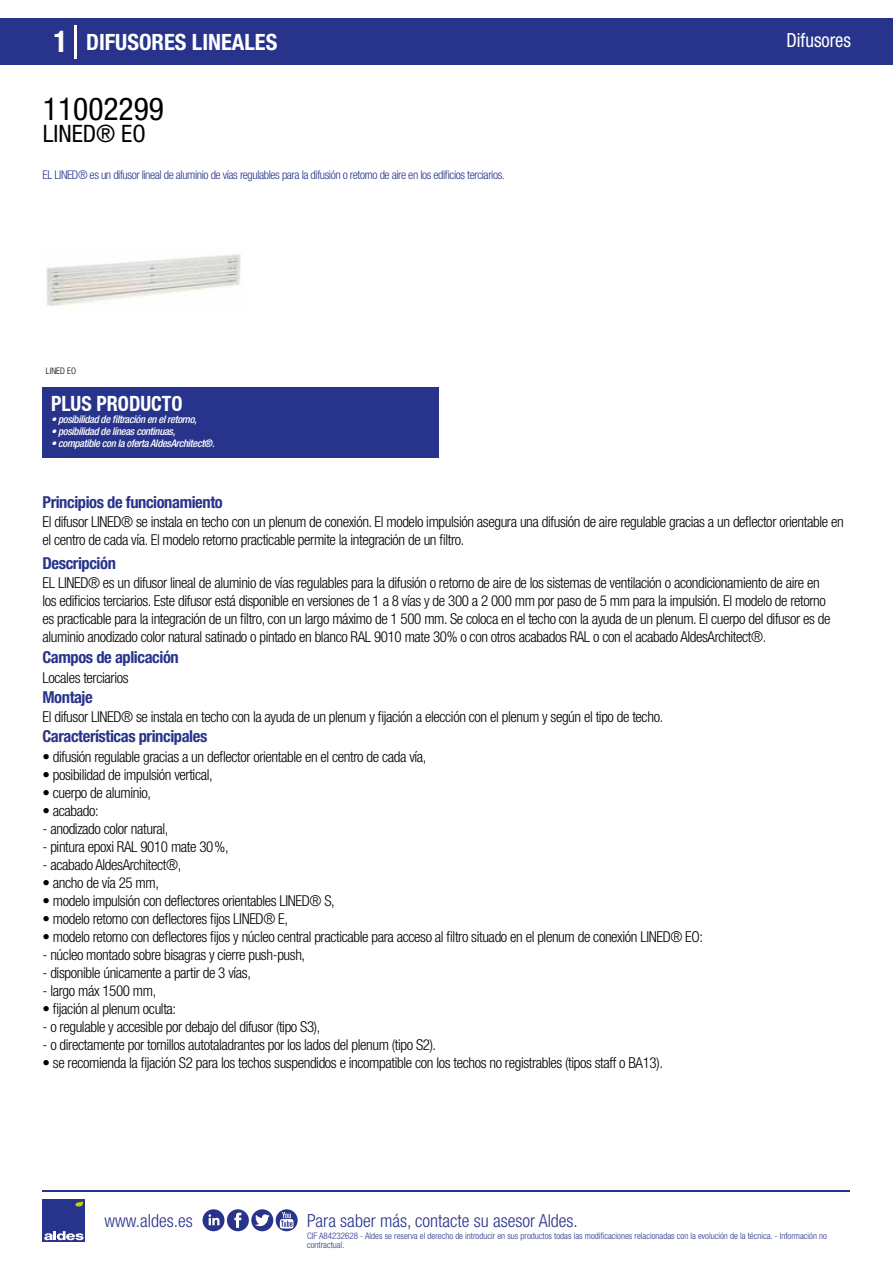
<style>
.page{position:relative;width:893px;height:1263px;background:#fff}
.page>*{position:absolute;margin:0;border:0;box-sizing:border-box;transform-origin:0 0}
.t1{font:condensed 31.5px "Helvetica Neue LT Std";color:#000}
.t2{font:condensed 24px "Helvetica Neue LT Std";color:#000}
.t3{font:700 condensed 22.5px "Helvetica Neue LT Std";color:#fff}
.t4{font:700 condensed 21px "Helvetica Neue";color:#fff;scale:.95 1}
.t5{font:condensed 19.5px "Helvetica Neue LT Std";color:#fff;scale:.95 1}
.t6{font:300 condensed 18px "Helvetica Neue";color:#28348b}
.t7{font:700 condensed 16.5px "Helvetica Neue LT Std";letter-spacing:-.025em;color:#28348b}
.t8{font:300 condensed 15px/18px "Helvetica Neue LT Std";letter-spacing:-.025em;color:#000}
.t9{font:300 condensed 12px "Helvetica Neue LT Std";letter-spacing:-.035em;color:#28348b}
.t10{font:italic 500 condensed 10.5px "Helvetica Neue";letter-spacing:-.03em;color:#fff}
.t11{font:300 condensed 9px/9px "Helvetica Neue";color:#28348b}
.t12{font:300 condensed 9px "Helvetica Neue";color:#000}
.s1{font-size:30px}
</style>
<div class="page">
<div style="left:0;top:18px;width:893px;height:46px;background:#28348b"></div>
<div style="left:43px;top:387px;width:396px;height:70px;background:#28348b"></div>
<hr style="left:74px;top:25px;width:2px;height:33px;background:#fff">
<div style="left:43px;top:1199px;width:42px;height:43px;background:#28348b"></div>
<svg style="left:44px;top:1231px;width:40px;height:9px"></svg>
<svg style="left:75px;top:1201px;width:8px;height:5px"></svg>
<img style="left:46px;top:254px;width:195px;height:53px">
<hr style="left:43px;top:1190px;width:807px;height:1px;background:#28348b">
<svg style="left:203px;top:1209px;width:95px;height:22px"></svg>
<h3 class="t3" style="left:54px;top:28px;width:225px"><span class="s1">1</span> DIFUSORES LINEALES</h3>
<h3 class="t5" style="left:786px;top:29px;width:69px">Difusores</h3>
<h1 class="t1" style="left:43px;top:91px;width:122px">11002299</h1>
<h2 class="t2" style="left:43px;top:120px;width:104px">LINED® EO</h2>
<p class="t9" style="left:43px;top:167px;width:464px">EL LINED® es un difusor lineal de aluminio de vías regulables para la difusión o retorno de aire en los edificios terciarios.</p>
<p class="t12" style="left:46px;top:365px;width:45px">Grille LINED S</p>
<p class="t12" style="left:46px;top:365px;width:32px">LINED EO</p>
<h3 class="t4" style="left:51px;top:391px;width:140px">PLUS PRODUCTO</h3>
<p class="t10" style="left:51px;top:413px;width:147px">• posibilidad de filtración en el retorno,</p>
<p class="t10" style="left:51px;top:425px;width:126px">• posibilidad de líneas continuas,</p>
<p class="t10" style="left:51px;top:437px;width:165px">• compatible con la oferta AldesArchitect®.</p>
<p class="t7" style="left:43px;top:492px;width:182px">Principios de funcionamiento</p>
<p class="t8" style="left:43px;top:513px;width:803px">El difusor LINED® se instala en techo con un plenum de conexión. El modelo impulsión asegura una difusión de aire regulable gracias a un deflector orientable en el centro de cada vía. El modelo retorno practicable permite la integración de un filtro.</p>
<p class="t8" style="left:43px;top:573px;width:789px">EL LINED® es un difusor lineal de aluminio de vías regulables para la difusión o retorno de aire de los sistemas de ventilación o acondicionamiento de aire en los edificios terciarios. Este difusor está disponible en versiones de 1 a 8 vías y de 300 a 2 000 mm por paso de 5 mm para la impulsión. El modelo de retorno es practicable para la integración de un filtro, con un largo máximo de 1 500 mm. Se coloca en el techo con la ayuda de un plenum. El cuerpo del difusor es de aluminio anodizado color natural satinado o pintado en blanco RAL 9010 mate 30% o con otros acabados RAL o con el acabado AldesArchitect®.</p>
<p class="t8" style="left:43px;top:668px;width:88px">Locales terciarios</p>
<p class="t8" style="left:43px;top:708px;width:622px">El difusor LINED® se instala en techo con la ayuda de un plenum y fijación a elección con el plenum y según el tipo de techo.</p>
<p class="t7" style="left:43px;top:553px;width:75px">Descripción</p>
<p class="t7" style="left:43px;top:647px;width:138px">Campos de aplicación</p>
<p class="t7" style="left:43px;top:687px;width:52px">Montaje</p>
<p class="t7" style="left:43px;top:726px;width:166px">Características principales</p>
<p class="t8" style="left:43px;top:747px;width:385px">• difusión regulable gracias a un deflector orientable en el centro de cada vía,</p>
<p class="t8" style="left:43px;top:765px;width:172px">• posibilidad de impulsión vertical,</p>
<p class="t8" style="left:43px;top:783px;width:110px">• cuerpo de aluminio,</p>
<p class="t8" style="left:43px;top:801px;width:58px">• acabado:</p>
<p class="t8" style="left:43px;top:819px;width:128px">- anodizado color natural,</p>
<p class="t8" style="left:43px;top:837px;width:188px">- pintura epoxi RAL 9010 mate 30%,</p>
<p class="t8" style="left:43px;top:855px;width:140px">- acabado AldesArchitect®,</p>
<p class="t8" style="left:43px;top:873px;width:118px">• ancho de vía 25 mm,</p>
<p class="t8" style="left:43px;top:891px;width:294px">• modelo impulsión con deflectores orientables LINED® S,</p>
<p class="t8" style="left:43px;top:909px;width:247px">• modelo retorno con deflectores fijos LINED® E,</p>
<p class="t8" style="left:43px;top:927px;width:662px">• modelo retorno con deflectores fijos y núcleo central practicable para acceso al filtro situado en el plenum de conexión LINED® EO:</p>
<p class="t8" style="left:43px;top:945px;width:264px">- núcleo montado sobre bisagras y cierre push-push,</p>
<p class="t8" style="left:43px;top:963px;width:210px">- disponible únicamente a partir de 3 vías,</p>
<p class="t8" style="left:43px;top:981px;width:115px">- largo máx 1500 mm,</p>
<p class="t8" style="left:43px;top:999px;width:135px">• fijación al plenum oculta:</p>
<p class="t8" style="left:43px;top:1017px;width:279px">- o regulable y accesible por debajo del difusor (tipo S3),</p>
<p class="t8" style="left:43px;top:1035px;width:395px">- o directamente por tornillos autotaladrantes por los lados del plenum (tipo S2).</p>
<p class="t8" style="left:43px;top:1053px;width:622px">• se recomienda la fijación S2 para los techos suspendidos e incompatible con los techos no registrables (tipos staff o BA13).</p>
<p class="t6" style="left:105px;top:1211px;width:90px">www.aldes.es</p>
<p class="t6" style="left:307px;top:1211px;width:272px">Para saber más, contacte su asesor Aldes.</p>
<p class="t11" style="left:307px;top:1231px;width:521px">CIF A84232628 - Aldes se reserva el derecho de introducir en sus productos todas las modificaciones relacionadas con la evolución de la técnica. - Información no contractual.</p>
</div>
